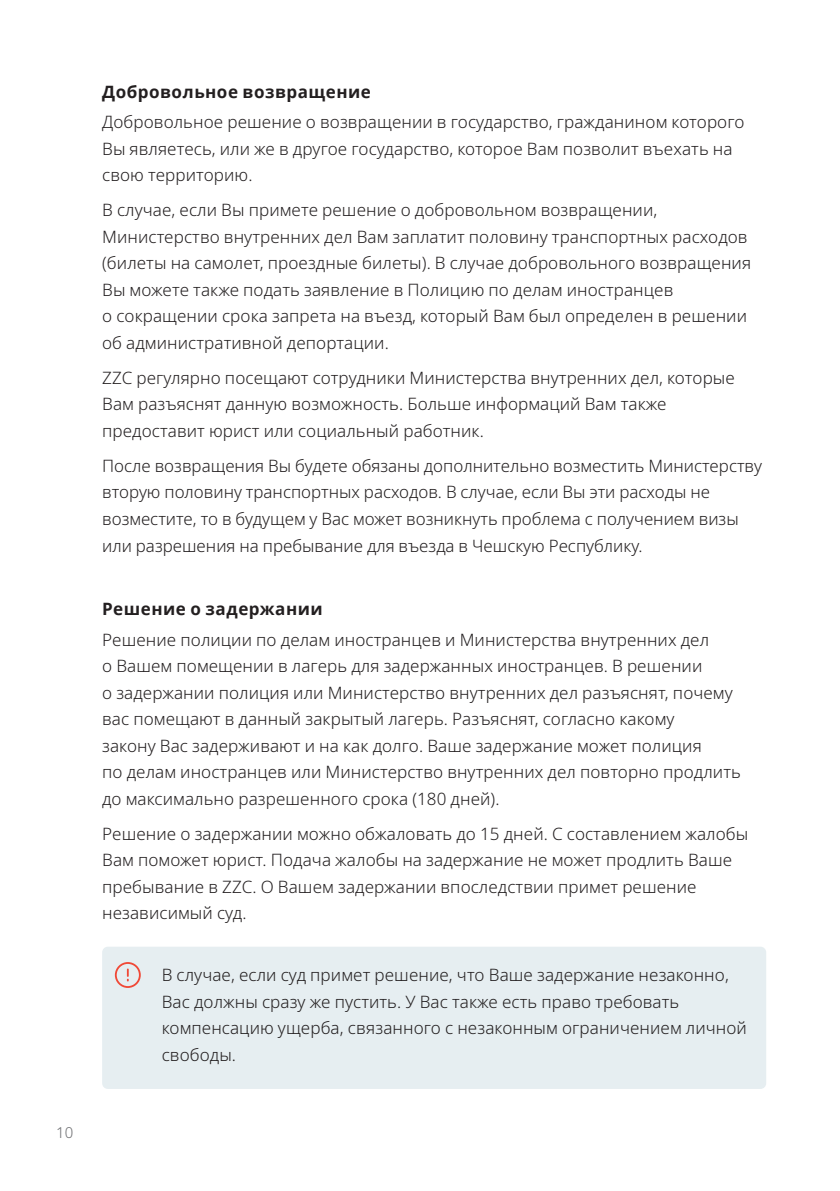
<style>
.page{position:relative;width:840px;height:1191px;background:#fff}
.page>*{position:absolute;margin:0;border:0;box-sizing:border-box;transform-origin:0 0}
.t1{font:300 17px/26.6px "Noto Sans";letter-spacing:.005em;color:#231f20}
.t2{font:700 17px "Noto Sans";letter-spacing:.03em;color:#231f20}
.t3{font:300 15px "Noto Sans";color:#6d6e71}
</style>
<div class="page">
<div style="left:102px;top:946px;width:663px;height:143px;background:#e6eef1;border-radius:6px"></div>
<svg style="left:115px;top:962px;width:26px;height:26px"></svg>
<p class="t3" style="left:56px;top:1121px;width:19px">10</p>
<p class="t2" style="left:102px;top:79px;width:270px">Добровольное возвращение</p>
<p class="t1" style="left:102px;top:109px;width:643px">Добровольное решение о возвращении в государство, гражданином которого<br>Вы являетесь, или же в другое государство, которое Вам позволит въехать на свою территорию.</p>
<p class="t1" style="left:102px;top:197px;width:650px">В случае, если Вы примете решение о добровольном возвращении, Министерство внутренних дел Вам заплатит половину транспортных расходов (билеты на самолет, проездные билеты). В случае добровольного возвращения Вы можете также подать заявление в Полицию по делам иностранцев<br>о сокращении срока запрета на въезд, который Вам был определен в решении об административной депортации.</p>
<p class="t1" style="left:102px;top:365px;width:634px">ZZC регулярно посещают сотрудники Министерства внутренних дел, которые<br>Вам разъяснят данную возможность. Больше информаций Вам также предоставит юрист или социальный работник.</p>
<p class="t1" style="left:102px;top:453px;width:661px">После возвращения Вы будете обязаны дополнительно возместить Министерству вторую половину транспортных расходов. В случае, если Вы эти расходы не возместите, то в будущем у Вас может возникнуть проблема с получением визы или разрешения на пребывание для въезда в Чешскую Республику.</p>
<p class="t2" style="left:102px;top:596px;width:222px">Решение о задержании</p>
<p class="t1" style="left:102px;top:626px;width:640px">Решение полиции по делам иностранцев и Министерства внутренних дел<br>о Вашем помещении в лагерь для задержанных иностранцев. В решении<br>о задержании полиция или Министерство внутренних дел разъяснят, почему вас помещают в данный закрытый лагерь. Разъяснят, согласно какому<br>закону Вас задерживают и на как долго. Ваше задержание может полиция<br>по делам иностранцев или Министерство внутренних дел повторно продлить до максимально разрешенного срока (180 дней).</p>
<p class="t1" style="left:102px;top:820px;width:647px">Решение о задержании можно обжаловать до 15 дней. С составлением жалобы Вам поможет юрист. Подача жалобы на задержание не может продлить Ваше пребывание в ZZC. О Вашем задержании впоследствии примет решение независимый суд.</p>
<p class="t1" style="left:162px;top:962px;width:586px">В случае, если суд примет решение, что Ваше задержание незаконно, Вас должны сразу же пустить. У Вас также есть право требовать компенсацию ущерба, связанного с незаконным ограничением личной свободы.</p>
</div>
